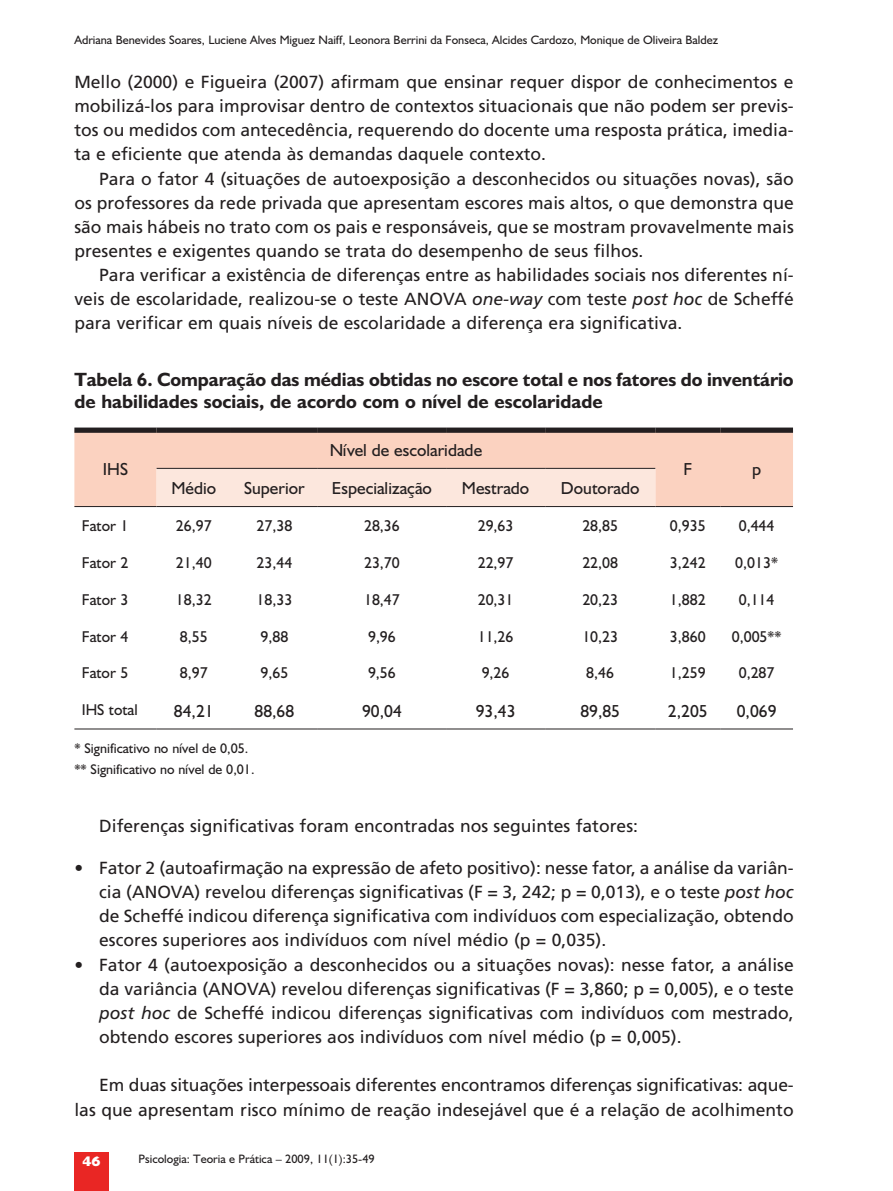
<style>
.page{position:relative;width:893px;height:1191px;background:#fff}
.page>*{position:absolute;margin:0;border:0;box-sizing:border-box;transform-origin:0 0}
.t1{font:700 19.25px/22.4px "Humanist 521 BT";letter-spacing:-.005em;color:#231f20}
.t2{font:17.5px/24.2px "Frutiger";color:#231f20;text-align:justify}
.t3{font:17.5px "Humanist 521 BT";color:#231f20}
.t4{font:15.75px "Humanist 521 BT";color:#231f20}
.t5{font:14px/20.7px "Humanist 521 BT";color:#231f20}
.t6{font:800 14px "Humanist 521 BT";color:#fff}
.t7{font:12.25px "Humanist 521 BT";color:#231f20}
.s1{font-style:italic}
</style>
<div class="page">
<div style="left:74px;top:1152px;width:35px;height:39px;background:#e92624"></div>
<div style="left:74px;top:433px;width:719px;height:73px;background:#fbd2c0"></div>
<div style="left:157px;top:469px;width:498px;height:37px;background:#fce7dd"></div>
<div style="left:74px;top:427px;width:83px;height:6px;background:#231f20"></div>
<div style="left:157px;top:427px;width:74px;height:6px;background:#231f20"></div>
<div style="left:231px;top:427px;width:87px;height:6px;background:#231f20"></div>
<div style="left:318px;top:427px;width:128px;height:6px;background:#231f20"></div>
<div style="left:446px;top:427px;width:99px;height:6px;background:#231f20"></div>
<div style="left:545px;top:427px;width:110px;height:6px;background:#231f20"></div>
<div style="left:655px;top:427px;width:65px;height:6px;background:#231f20"></div>
<div style="left:720px;top:427px;width:73px;height:6px;background:#231f20"></div>
<hr style="left:74px;top:506px;width:83px;height:1px;background:#231f20">
<hr style="left:655px;top:506px;width:65px;height:1px;background:#231f20">
<hr style="left:720px;top:506px;width:73px;height:1px;background:#231f20">
<hr style="left:157px;top:468px;width:74px;height:1px;background:#231f20">
<hr style="left:231px;top:468px;width:87px;height:1px;background:#231f20">
<hr style="left:318px;top:468px;width:128px;height:1px;background:#231f20">
<hr style="left:446px;top:468px;width:99px;height:1px;background:#231f20">
<hr style="left:545px;top:468px;width:110px;height:1px;background:#231f20">
<hr style="left:157px;top:506px;width:74px;height:1px;background:#231f20">
<hr style="left:231px;top:506px;width:87px;height:1px;background:#231f20">
<hr style="left:318px;top:506px;width:128px;height:1px;background:#231f20">
<hr style="left:446px;top:506px;width:99px;height:1px;background:#231f20">
<hr style="left:545px;top:506px;width:110px;height:1px;background:#231f20">
<hr style="left:74px;top:728px;width:83px;height:1px;background:#231f20">
<hr style="left:157px;top:728px;width:74px;height:1px;background:#231f20">
<hr style="left:231px;top:728px;width:87px;height:1px;background:#231f20">
<hr style="left:318px;top:728px;width:128px;height:1px;background:#231f20">
<hr style="left:446px;top:728px;width:99px;height:1px;background:#231f20">
<hr style="left:545px;top:728px;width:110px;height:1px;background:#231f20">
<hr style="left:655px;top:728px;width:65px;height:1px;background:#231f20">
<hr style="left:720px;top:728px;width:73px;height:1px;background:#231f20">
<p class="t7" style="left:74px;top:32px;width:645px">Adriana Benevides Soares, Luciene Alves M iguez Naiff, Leonora Berrini da Fonseca, Alcides Cardozo, Monique de Oliveira Baldez</p>
<p class="t2" style="left:74px;top:70px;width:721px">Mello (2000) e Figueira (2007) afirmam que ensinar requer dispor de conhecimentos e mobilizá-los para improvisar dentro de contextos situacionais que não podem ser previs&shy;tos ou medidos com antecedência, requerendo do docente uma resposta prática, imedia&shy;ta e eficiente que atenda às demandas daquele contexto.</p>
<p class="t2" style="left:74px;top:166px;width:721px;text-indent:25px">Para o fator 4 (situações de autoexposição a desconhecidos ou situações novas), são os professores da rede privada que apresentam escores mais altos, o que demonstra que são mais hábeis no trato com os pais e responsáveis, que se mostram provavelmente mais presentes e exigentes quando se trata do desempenho de seus filhos.</p>
<p class="t2" style="left:74px;top:263px;width:721px;text-indent:25px">Para verificar a existência de diferenças entre as habilidades sociais nos diferentes ní&shy;veis de escolaridade, realizou-se o teste ANOVA <span class="s1">one-way</span> com teste <span class="s1">post hoc</span> de Scheffé para verificar em quais níveis de escolaridade a diferença era significativa.</p>
<p class="t1" style="left:74px;top:367px;width:721px">Tabela 6. Comparação das médias obtidas no escore total e nos fatores do inventário de habilidades sociais, de acordo com o nível de escolaridade</p>
<p class="t3" style="left:103px;top:458px;width:27px">IH S</p>
<p class="t3" style="left:330px;top:439px;width:154px">Nível de escolaridade</p>
<p class="t3" style="left:171px;top:477px;width:46px">Médio</p>
<p class="t3" style="left:244px;top:477px;width:62px">Superior</p>
<p class="t3" style="left:332px;top:477px;width:101px">Especialização</p>
<p class="t3" style="left:462px;top:477px;width:69px">Mestrado</p>
<p class="t3" style="left:561px;top:477px;width:80px">Doutorado</p>
<p class="t3" style="left:683px;top:458px;width:10px">F</p>
<p class="t3" style="left:752px;top:458px;width:11px">p</p>
<p class="t4" style="left:82px;top:516px;width:48px">Fator 1</p>
<p class="t4" style="left:176px;top:516px;width:37px">26,97</p>
<p class="t4" style="left:257px;top:516px;width:37px">27,38</p>
<p class="t4" style="left:364px;top:516px;width:37px">28,36</p>
<p class="t4" style="left:478px;top:516px;width:37px">29,63</p>
<p class="t4" style="left:582px;top:516px;width:37px">28,85</p>
<p class="t4" style="left:670px;top:516px;width:37px">0,935</p>
<p class="t4" style="left:739px;top:516px;width:37px">0,444</p>
<p class="t4" style="left:82px;top:553px;width:48px">Fator 2</p>
<p class="t4" style="left:176px;top:553px;width:37px">21,40</p>
<p class="t4" style="left:257px;top:553px;width:37px">23,44</p>
<p class="t4" style="left:364px;top:553px;width:37px">23,70</p>
<p class="t4" style="left:478px;top:553px;width:37px">22,97</p>
<p class="t4" style="left:582px;top:553px;width:37px">22,08</p>
<p class="t4" style="left:670px;top:553px;width:37px">3,242</p>
<p class="t4" style="left:735px;top:553px;width:44px">0,013*</p>
<p class="t4" style="left:82px;top:589px;width:48px">Fator 3</p>
<p class="t4" style="left:176px;top:589px;width:37px">18,32</p>
<p class="t4" style="left:257px;top:589px;width:37px">18,33</p>
<p class="t4" style="left:364px;top:589px;width:37px">18,47</p>
<p class="t4" style="left:478px;top:589px;width:37px">20,31</p>
<p class="t4" style="left:582px;top:589px;width:37px">20,23</p>
<p class="t4" style="left:670px;top:589px;width:37px">1,882</p>
<p class="t4" style="left:739px;top:589px;width:37px">0,114</p>
<p class="t4" style="left:82px;top:626px;width:48px">Fator 4</p>
<p class="t4" style="left:180px;top:626px;width:29px">8,55</p>
<p class="t4" style="left:260px;top:626px;width:29px">9,88</p>
<p class="t4" style="left:368px;top:626px;width:29px">9,96</p>
<p class="t4" style="left:478px;top:626px;width:37px">11,26</p>
<p class="t4" style="left:582px;top:626px;width:37px">10,23</p>
<p class="t4" style="left:670px;top:626px;width:37px">3,860</p>
<p class="t4" style="left:732px;top:626px;width:51px">0,005**</p>
<p class="t4" style="left:82px;top:663px;width:48px">Fator 5</p>
<p class="t4" style="left:180px;top:663px;width:29px">8,97</p>
<p class="t4" style="left:260px;top:663px;width:29px">9,65</p>
<p class="t4" style="left:368px;top:663px;width:29px">9,56</p>
<p class="t4" style="left:482px;top:663px;width:29px">9,26</p>
<p class="t4" style="left:586px;top:663px;width:29px">8,46</p>
<p class="t4" style="left:670px;top:663px;width:37px">1,259</p>
<p class="t4" style="left:739px;top:663px;width:37px">0,287</p>
<p class="t4" style="left:82px;top:700px;width:57px">IH S total</p>
<p class="t3" style="left:174px;top:700px;width:41px">84,21</p>
<p class="t3" style="left:255px;top:700px;width:41px">88,68</p>
<p class="t3" style="left:362px;top:700px;width:41px">90,04</p>
<p class="t3" style="left:476px;top:700px;width:41px">93,43</p>
<p class="t3" style="left:580px;top:700px;width:41px">89,85</p>
<p class="t3" style="left:668px;top:700px;width:41px">2,205</p>
<p class="t3" style="left:737px;top:700px;width:41px">0,069</p>
<p class="t5" style="left:74px;top:737px;width:182px">* Significativo no nível de 0,05. ** Significativo no nível de 0,01.</p>
<p class="t2" style="left:99px;top:814px;width:540px">Diferenças significativas foram encontradas nos seguintes fatores:</p>
<p class="t2" style="left:99px;top:855px;width:696px;text-indent:-25px">• Fator 2 (autoafirmação na expressão de afeto positivo): nesse fator, a análise da variân&shy;cia (ANOVA) revelou diferenças significativas (F = 3, 242; p = 0,013), e o teste <span class="s1">post hoc </span>de Scheffé indicou diferença significativa com indivíduos com especialização, obtendo escores superiores aos indivíduos com nível médio (p = 0,035).</p>
<p class="t2" style="left:99px;top:952px;width:696px;text-indent:-25px">• Fator 4 (autoexposição a desconhecidos ou a situações novas): nesse fator, a análise da variância (ANOVA) revelou diferenças significativas (F = 3,860; p = 0,005), e o teste <span class="s1">post hoc</span> de Scheffé indicou diferenças significativas com indivíduos com mestrado, obtendo escores superiores aos indivíduos com nível médio (p = 0,005).</p>
<p class="t2" style="left:74px;top:1072px;width:721px;text-align:right">Em duas situações interpessoais diferentes encontramos diferenças significativas: aque&shy;las que apresentam risco mínimo de reação indesejável que é a relação de acolhimento</p>
<p class="t6" style="left:82px;top:1152px;width:20px">46</p>
<p class="t7" style="left:139px;top:1150px;width:238px">Psicologia: Teoria e Prática – 2009, 11(1):35-49</p>
</div>
